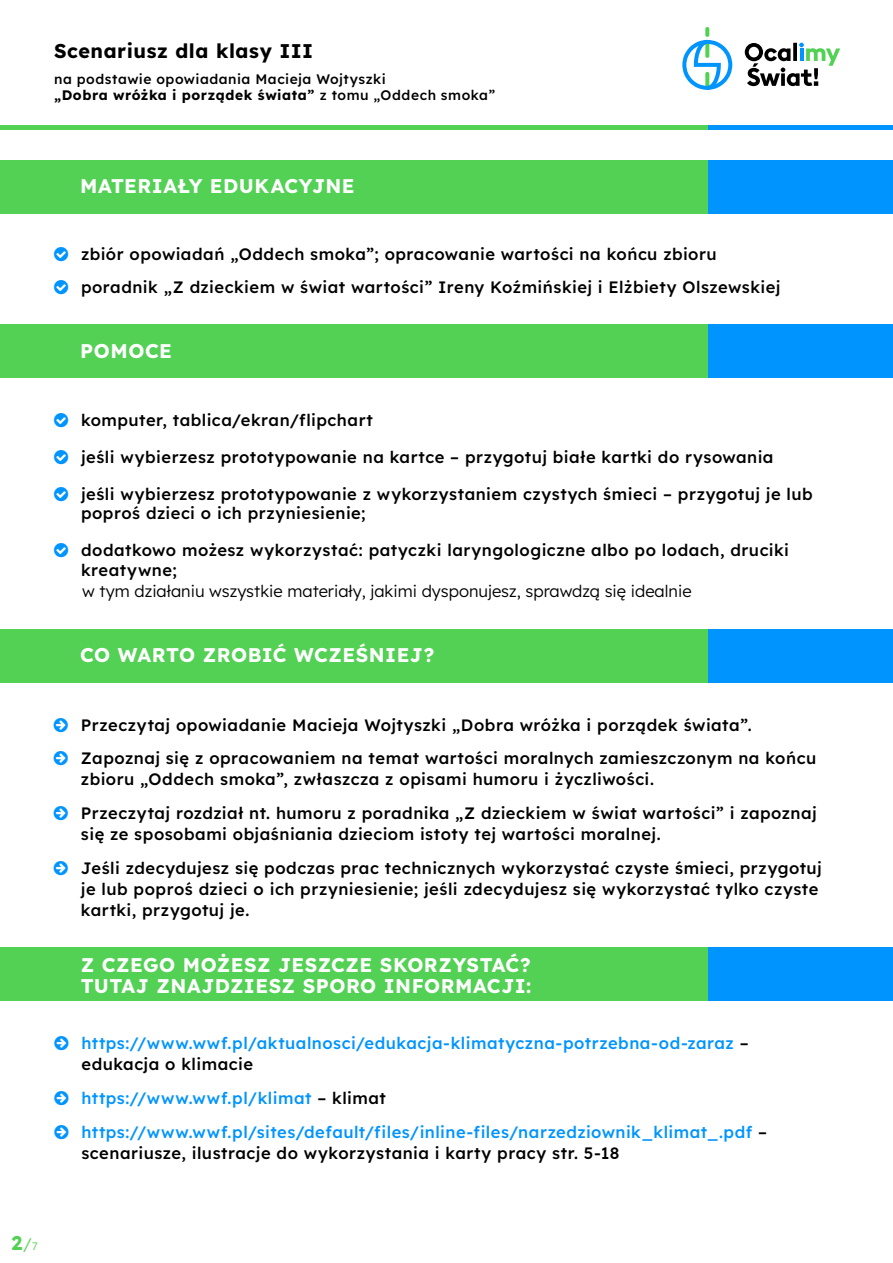
<style>
.page{position:relative;width:893px;height:1263px;background:#fff}
.page>*{position:absolute;margin:0;border:0;box-sizing:border-box;transform-origin:0 0}
.t1{font:700 19.8px/20.7px "Lexend";letter-spacing:.02em;color:#fff}
.t2{font:700 19.8px "Lexend";letter-spacing:.025em;color:#000}
.t3{font:700 19.8px "Lexend";color:#52d154}
.t4{font:500 16.5px/33.8px "Lexend";letter-spacing:.03em;color:#000}
.t5{font:500 16.5px/21px "Lexend";letter-spacing:.03em;color:#0094ff}
.t6{font:300 16.5px "Lexend";color:#000}
.t7{font:500 13.8px/16.5px "Lexend";letter-spacing:.035em;color:#000}
.s1{font-weight:700}
.s2{font-weight:300;font-size:16.8px}
.s3{font-weight:300;font-size:10.8px}
.s4{color:#000}
</style>
<div class="page">
<div style="left:0;top:125px;width:893px;height:5px;background:#52d154"></div>
<div style="left:708px;top:125px;width:185px;height:5px;background:#0094ff"></div>
<svg style="left:705px;top:27px;width:4px;height:10px"></svg>
<svg style="left:682px;top:40px;width:50px;height:50px"></svg>
<svg style="left:745px;top:43px;width:95px;height:43px"></svg>
<div style="left:0;top:948px;width:893px;height:53px;background:#52d154"></div>
<div style="left:0;top:629px;width:893px;height:53px;background:#52d154"></div>
<div style="left:0;top:324px;width:893px;height:54px;background:#52d154"></div>
<div style="left:0;top:160px;width:893px;height:53px;background:#52d154"></div>
<div style="left:708px;top:948px;width:185px;height:53px;background:#0094ff"></div>
<div style="left:708px;top:629px;width:185px;height:53px;background:#0094ff"></div>
<div style="left:708px;top:324px;width:185px;height:54px;background:#0094ff"></div>
<div style="left:708px;top:160px;width:185px;height:53px;background:#0094ff"></div>
<p class="t2" style="left:54px;top:37px;width:261px">Scenariusz dla klasy III</p>
<p class="t7" style="left:54px;top:70px;width:443px">na podstawie opowiadania Macieja Wojtyszki<br><span class="s1">„Dobra wróżka i porządek świata”</span> z tomu „Oddech smoka”</p>
<p class="t3" style="left:11px;top:1228px;width:28px">2<span class="s2">/</span><span class="s3">7</span></p>
<p class="t1" style="left:80px;top:174px;width:276px">MATERIAŁY EDUKACYJNE</p>
<p class="t4" style="left:81px;top:237px;width:701px;line-height:32.5px">zbiór opowiadań „Oddech smoka”; opracowanie wartości na końcu zbioru poradnik „Z dzieckiem w świat wartości” Ireny Koźmińskiej i Elżbiety Olszewskiej</p>
<p class="t1" style="left:80px;top:339px;width:93px">POMOCE</p>
<p class="t4" style="left:81px;top:402px;width:293px">komputer, tablica/ekran/flipchart</p>
<p class="t4" style="left:81px;top:439px;width:694px">jeśli wybierzesz prototypowanie na kartce – przygotuj białe kartki do rysowania</p>
<p class="t4" style="left:81px;top:483px;width:733px;line-height:19.8px">jeśli wybierzesz prototypowanie z wykorzystaniem czystych śmieci – przygotuj je lub poproś dzieci o ich przyniesienie;</p>
<p class="t4" style="left:81px;top:539px;width:710px;line-height:19.8px">dodatkowo możesz wykorzystać: patyczki laryngologiczne albo po lodach, druciki kreatywne;</p>
<p class="t6" style="left:82px;top:579px;width:611px">w tym działaniu wszystkie materiały, jakimi dysponujesz, sprawdzą się idealnie</p>
<p class="t1" style="left:80px;top:643px;width:355px">CO WARTO ZROBIĆ WCZEŚNIEJ?</p>
<p class="t4" style="left:81px;top:707px;width:737px">Przeczytaj opowiadanie Macieja Wojtyszki „Dobra wróżka i porządek świata”.<br>Zapoznaj się z opracowaniem na temat wartości moralnych zamieszczonym na końcu</p>
<p class="t4" style="left:81px;top:761px;width:737px">zbioru „Oddech smoka”, zwłaszcza z opisami humoru i życzliwości.<br>Przeczytaj rozdział nt. humoru z poradnika „Z dzieckiem w świat wartości” i zapoznaj</p>
<p class="t4" style="left:81px;top:816px;width:742px">się ze sposobami objaśniania dzieciom istoty tej wartości moralnej.<br>Jeśli zdecydujesz się podczas prac technicznych wykorzystać czyste śmieci, przygotuj</p>
<p class="t4" style="left:81px;top:877px;width:739px;line-height:21px">je lub poproś dzieci o ich przyniesienie; jeśli zdecydujesz się wykorzystać tylko czyste kartki, przygotuj je.</p>
<p class="t1" style="left:81px;top:953px;width:452px">Z CZEGO MOŻESZ JESZCZE SKORZYSTAĆ?<br>TUTAJ ZNAJDZIESZ SPORO INFORMACJI:</p>
<p class="t5" style="left:81px;top:1032px;width:669px">https://www.wwf.pl/aktualnosci/edukacja-klimatyczna-potrzebna-od-zaraz <span class="s4">– edukacja o klimacie</span></p>
<p class="t5" style="left:81px;top:1080px;width:687px;line-height:33.8px">https://www.wwf.pl/klimat <span class="s4">– klimat </span>https://www.wwf.pl/sites/default/files/inline-files/narzedziownik_klimat_.pdf <span class="s4">–</span></p>
<p class="t4" style="left:81px;top:1135px;width:540px">scenariusze, ilustracje do wykorzystania i karty pracy str. 5-18</p>
</div>
